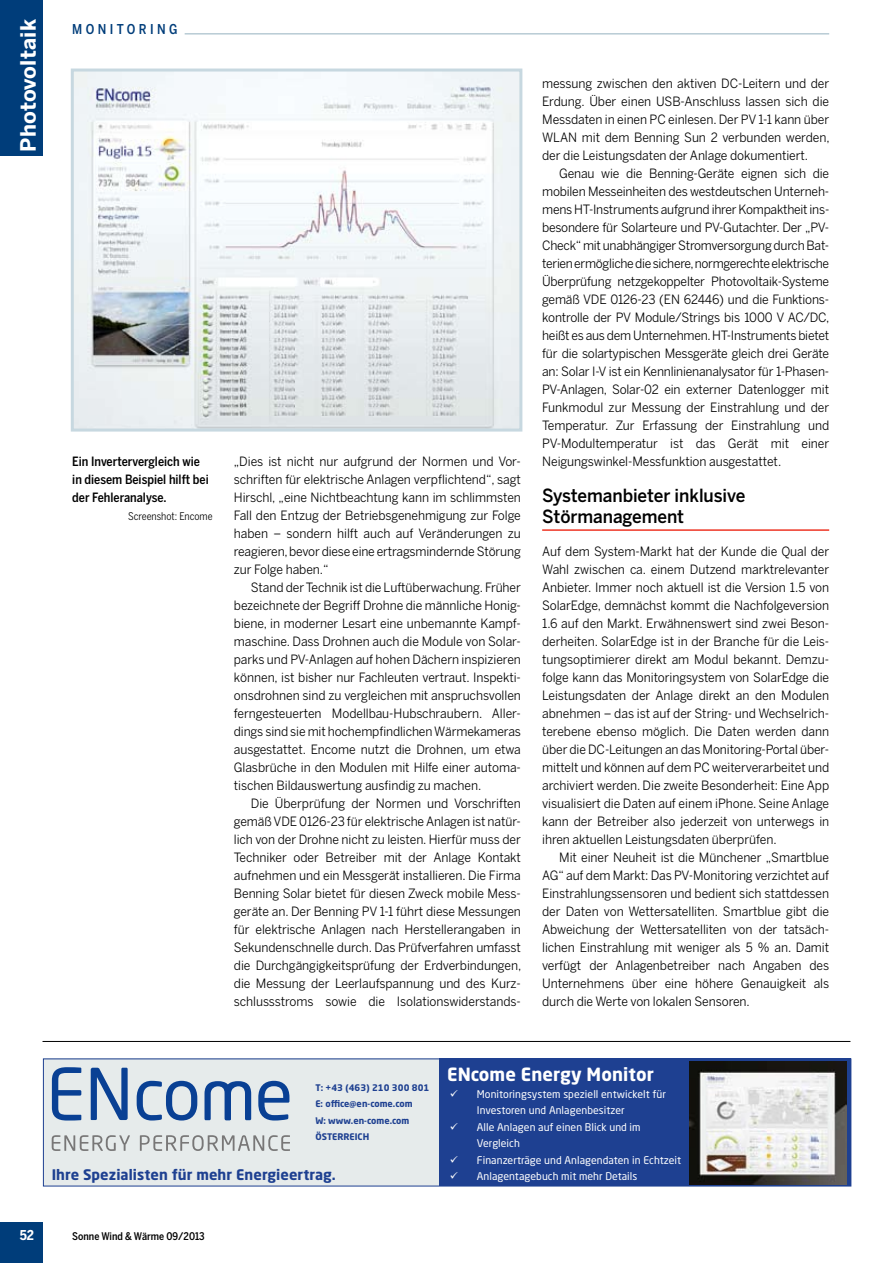
<style>
.page{position:relative;width:893px;height:1263px;background:#fff}
.page>*{position:absolute;margin:0;border:0;box-sizing:border-box;transform-origin:0 0}
.t1{font:700 21px "Benton Sans";letter-spacing:.01em;color:#fff}
.t2{font:500 18px/21px "Benton Sans";letter-spacing:-.005em;color:#000;scale:.95 1}
.t3{font:700 18px "Neo Sans Pro";letter-spacing:.005em;color:#fff}
.t4{font:700 14.4px "Neo Sans Pro";letter-spacing:.005em;color:#1e4091}
.t5{font:500 13.5px "Benton Sans Cond";letter-spacing:.25em;color:#003d7a}
.t6{font:700 13.5px "Benton Sans Cond";color:#fff}
.t7{font:12.75px/18px "Benton Sans";letter-spacing:-.015em;color:#000;text-align:justify;scale:.95 1}
.t8{font:500 12.75px/18px "Benton Sans Cond";color:#000}
.t9{font:10.5px/16.5px "Neo Sans Pro";letter-spacing:.005em;color:#fff}
.t10{font:500 10.5px "Benton Sans Cond";letter-spacing:-.005em;color:#000}
.t11{font:10.5px "Benton Sans Cond";color:#000}
.t12{font:700 9px/16.5px "Neo Sans Pro";letter-spacing:.005em;color:#1e4091}
</style>
<div class="page">
<div style="left:0;top:0;width:43px;height:156px;background:#003d7a"></div>
<hr style="left:185px;top:33px;width:644px;height:1px;background:#94b1bf">
<div style="left:0;top:1222px;width:43px;height:41px;background:#003d7a"></div>
<hr style="left:43px;top:1041px;width:807px;height:1px;background:#000">
<hr style="left:542px;top:529px;width:287px;height:2px;background:#ee3625">
<img style="left:75px;top:73px;width:443px;height:355px">
<div style="left:71px;top:69px;width:451px;height:363px;border:3px solid #c7d8e0"></div>
<svg style="left:43px;top:1058px;width:808px;height:128px;background:#8699bf"></svg>
<svg style="left:52px;top:1067px;width:29px;height:53px;background:#86a0c5"></svg>
<svg style="left:91px;top:1068px;width:37px;height:52px;background:#7a97c0"></svg>
<svg style="left:137px;top:1081px;width:60px;height:39px;background:#8ca5c7"></svg>
<svg style="left:258px;top:1081px;width:31px;height:39px"></svg>
<svg style="left:205px;top:1081px;width:46px;height:39px;background:#809cc3"></svg>
<svg style="left:52px;top:1135px;width:238px;height:16px;background:#c5c8c8"></svg>
<img style="left:689px;top:1061px;width:158px;height:123px">
<svg style="left:451px;top:1090px;width:7px;height:6px"></svg>
<svg style="left:451px;top:1123px;width:7px;height:6px"></svg>
<svg style="left:451px;top:1156px;width:7px;height:6px"></svg>
<svg style="left:451px;top:1172px;width:7px;height:7px"></svg>
<h1 class="t1" style="left:16px;top:152px;width:134px;rotate:-90deg">Photovoltaik</h1>
<p class="t5" style="left:72px;top:21px;width:107px">monitoring</p>
<p class="t8" style="left:72px;top:452px;width:138px">Ein Invertervergleich wie in diesem Beispiel hilft bei der Fehleranalyse.</p>
<p class="t11" style="left:128px;top:510px;width:86px">Screenshot: Encome</p>
<p class="t7" style="left:234px;top:452px;width:304px">„Dies ist nicht nur aufgrund der Normen und Vor&shy;schriften für elektrische Anlagen verpflichtend“, sagt Hirschl, „eine Nichtbeachtung kann im schlimmsten Fall den Entzug der Betriebsgenehmigung zur Folge haben – sondern hilft auch auf Veränderungen zu reagieren, bevor diese eine ertragsmindernde Störung zur Folge haben.“</p>
<p class="t7" style="left:234px;top:578px;width:304px;text-indent:17px">Stand der Technik ist die Luftüberwachung. Früher bezeichnete der Begriff Drohne die männliche Honig&shy;biene, in moderner Lesart eine unbemannte Kampf&shy;maschine. Dass Drohnen auch die Module von Solar&shy;parks und PV-Anlagen auf hohen Dächern inspizieren können, ist bisher nur Fachleuten vertraut. Inspekti&shy;onsdrohnen sind zu vergleichen mit anspruchsvollen ferngesteuerten Modellbau-Hubschraubern. Aller&shy;dings sind sie mit hochempfindlichen Wärmekameras ausgestattet. Encome nutzt die Drohnen, um etwa Glasbrüche in den Modulen mit Hilfe einer automa&shy;tischen Bildauswertung ausfindig zu machen.</p>
<p class="t7" style="left:234px;top:794px;width:304px;text-indent:17px">Die Überprüfung der Normen und Vorschriften gemäß VDE 0126-23 für elektrische Anlagen ist natür&shy;lich von der Drohne nicht zu leisten. Hierfür muss der Techniker oder Betreiber mit der Anlage Kontakt aufnehmen und ein Messgerät installieren. Die Firma Benning Solar bietet für diesen Zweck mobile Mess&shy;geräte an. Der Benning PV 1-1 führt diese Messungen für elektrische Anlagen nach Herstellerangaben in Sekundenschnelle durch. Das Prüfverfahren umfasst die Durchgängigkeitsprüfung der Erdverbindungen, die Messung der Leerlaufspannung und des Kurz&shy;schlussstroms sowie die Isolationswiderstands-</p>
<p class="t7" style="left:542px;top:74px;width:304px">messung zwischen den aktiven DC-Leitern und der Erdung. Über einen USB-Anschluss lassen sich die Messdaten in einen PC einlesen. Der PV 1-1 kann über WLAN mit dem Benning Sun 2 verbunden werden, der die Leistungsdaten der Anlage dokumentiert.</p>
<p class="t7" style="left:542px;top:164px;width:304px;text-align:left;text-indent:17px">Genau wie die Benning-Geräte eignen sich die mobilen Messeinheiten des westdeutschen Unterneh&shy;mens HT-Instruments aufgrund ihrer Kompaktheit ins&shy;besondere für Solarteure und PV-Gutachter. Der „PV-Check“ mit unabhängiger Stromversorgung durch Bat&shy;terien ermögliche die sichere, normgerechte elektrische Überprüfung netzgekoppelter Photovoltaik-Systeme gemäß VDE 0126-23 (EN 62446) und die Funktions&shy;kontrolle der PV Module/Strings bis 1000 V AC/DC, heißt es aus dem Unternehmen. HT-Instruments bietet für die solartypischen Messgeräte gleich drei Geräte an: Solar I-V ist ein Kennlinienanalysator für 1-Phasen-PV-Anlagen, Solar-02 ein externer Datenlogger mit Funkmodul zur Messung der Einstrahlung und der Temperatur. Zur Erfassung der Einstrahlung und PV-Modultemperatur ist das Gerät mit einer Neigungswinkel-Messfunktion ausgestattet.</p>
<h2 class="t2" style="left:542px;top:484px;width:215px">Systemanbieter inklusive<br>Störmanagement</h2>
<p class="t7" style="left:542px;top:542px;width:304px">Auf dem System-Markt hat der Kunde die Qual der Wahl zwischen ca. einem Dutzend marktrelevanter Anbieter. Immer noch aktuell ist die Version 1.5 von SolarEdge, demnächst kommt die Nachfolgeversion 1.6 auf den Markt. Erwähnenswert sind zwei Beson&shy;derheiten. SolarEdge ist in der Branche für die Leis&shy;tungsoptimierer direkt am Modul bekannt. Demzu&shy;folge kann das Monitoringsystem von SolarEdge die Leistungsdaten der Anlage direkt an den Modulen abnehmen – das ist auf der String- und Wechselrich&shy;terebene ebenso möglich. Die Daten werden dann über die DC-Leitungen an das Monitoring-Portal über&shy;mittelt und können auf dem PC weiterverarbeitet und archiviert werden. Die zweite Besonderheit: Eine App visualisiert die Daten auf einem iPhone. Seine Anlage kann der Betreiber also jederzeit von unterwegs in ihren aktuellen Leistungsdaten überprüfen.</p>
<p class="t7" style="left:542px;top:848px;width:304px;text-indent:17px">Mit einer Neuheit ist die Münchener „Smartblue AG“ auf dem Markt: Das PV-Monitoring verzichtet auf Einstrahlungssensoren und bedient sich stattdessen der Daten von Wettersatelliten. Smartblue gibt die Abweichung der Wettersatelliten von der tatsäch&shy;lichen Einstrahlung mit weniger als 5 % an. Damit verfügt der Anlagenbetreiber nach Angaben des Unternehmens über eine höhere Genauigkeit als durch die Werte von lokalen Sensoren.</p>
<p class="t6" style="left:20px;top:1227px;width:16px">52</p>
<p class="t12" style="left:315px;top:1079px;width:116px">T: +43 (463) 210 300 801<br>E: office@en-come.com<br>W: www.en-come.com<br>ÖSTERREICH</p>
<h2 class="t3" style="left:447px;top:1063px;width:208px">ENcome Energy Monitor</h2>
<p class="t9" style="left:477px;top:1085px;width:206px">Monitoringsystem speziell entwickelt für Investoren und Anlagenbesitzer<br>Alle Anlagen auf einen Blick und im Vergleich<br>Finanzerträge und Anlagendaten in Echtzeit</p>
<p class="t4" style="left:52px;top:1166px;width:286px">Ihre Spezialisten für mehr Energieertrag.</p>
<p class="t9" style="left:477px;top:1168px;width:162px">Anlagentagebuch mit mehr Details</p>
<p class="t10" style="left:72px;top:1230px;width:134px">Sonne Wind &amp; Wärme 09/2013</p>
</div>
